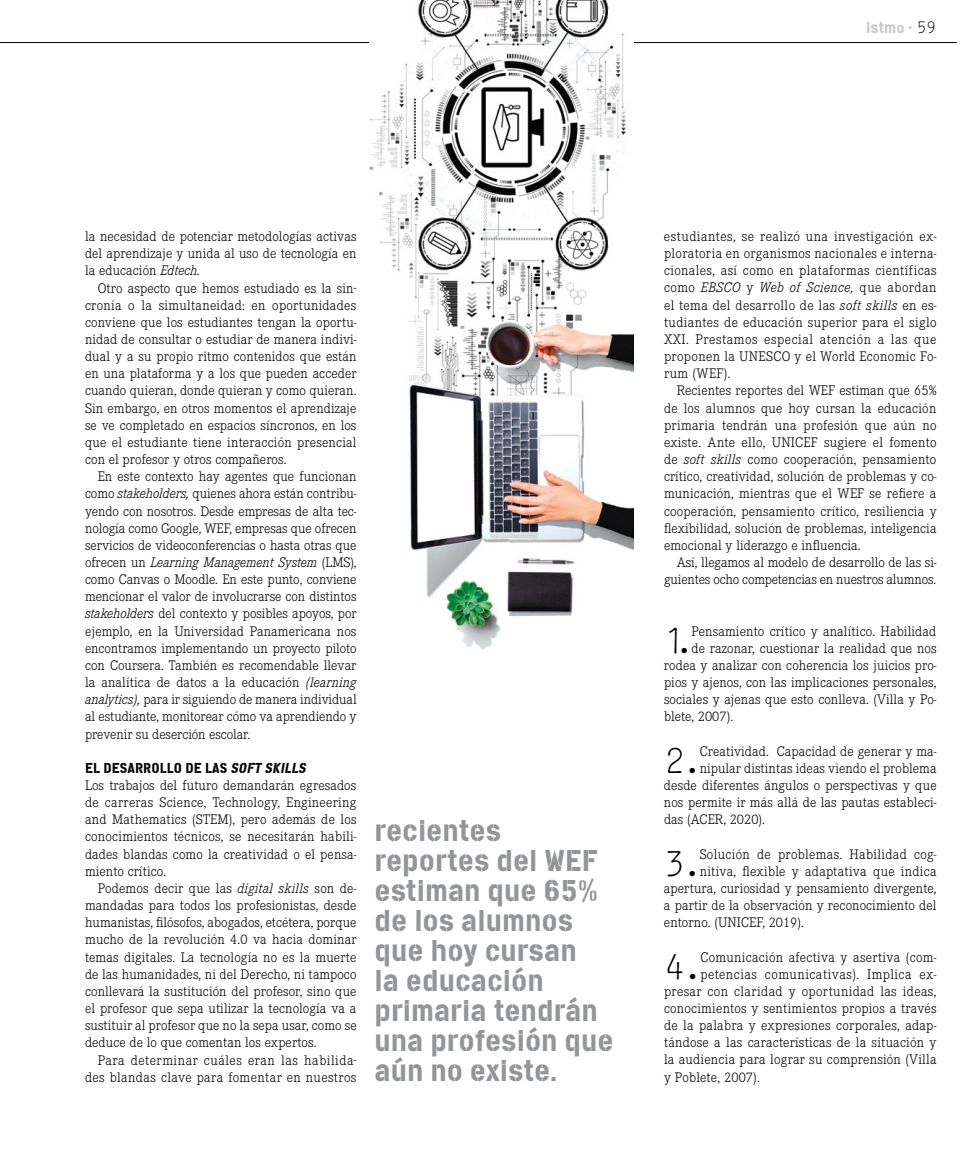
<style>
.page{position:relative;width:978px;height:1170px;background:#fff}
.page>*{position:absolute;margin:0;border:0;box-sizing:border-box;transform-origin:0 0}
.t1{font:35.55px "Numbers Revenue";color:#000}
.t2{font:30px/30px "Cargo";color:#939598}
.t3{font:15.75px "Cargo";color:#c7c8ca}
.t4{font:300 14.4px/17.1px "Corporate E";letter-spacing:.005em;color:#000;text-align:justify}
.t5{font:300 14.4px/17.1px "Corporate E";letter-spacing:.025em;color:#000;text-align:right}
.t6{font:300 14.4px "Corporate E";letter-spacing:.035em;color:#000}
.t7{font:14.4px "Cargo";letter-spacing:.005em;color:#000}
.s1{font-size:15px}
.s2{font-family:"Zimmer";font-weight:500}
.s3{font-family:"Numbers Revenue";font-size:16.5px;color:#000}
.s4{font-style:italic}
</style>
<div class="page">
<hr style="left:0;top:42px;width:957px;height:1px;background:#000">
<img style="left:369px;top:0;width:264px;height:650px">
<p class="t3" style="left:866px;top:18px;width:72px">istm<span class="s1">o</span> <span class="s2">•</span> <span class="s3">59</span></p>
<p class="t4" style="left:85px;top:227px;width:273px">la necesidad de potenciar metodologías activas del aprendizaje y unida al uso de tecnología en la educación <span class="s4">Edtech.</span></p>
<p class="t4" style="left:85px;top:278px;width:273px;text-indent:13px">Otro aspecto que hemos estudiado es la sin&shy;cronía o la simultaneidad: en oportunidades conviene que los estudiantes tengan la oportu&shy;nidad de consultar o estudiar de manera indivi&shy;dual y a su propio ritmo contenidos que están en una plataforma y a los que pueden acceder cuando quieran, donde quieran y como quieran.<br>Sin embargo, en otros momentos el aprendizaje se ve completado en espacios síncronos, en los que el estudiante tiene interacción presencial con el profesor y otros compañeros.</p>
<p class="t4" style="left:85px;top:467px;width:273px;text-indent:13px">En este contexto hay agentes que funcionan como <span class="s4">stakeholders,</span> quienes ahora están contribu&shy;yendo con nosotros. Desde empresas de alta tec&shy;nología como Google, WEF, empresas que ofrecen servicios de videoconferencias o hasta otras que ofrecen un <span class="s4">Learning Management System</span> (LMS), como Canvas o Moodle. En este punto, conviene mencionar el valor de involucrarse con distintos <span class="s4">stakeholders</span> del contexto y posibles apoyos, por ejemplo, en la Universidad Panamericana nos encontramos implementando un proyecto piloto con Coursera. También es recomendable llevar la analítica de datos a la educación <span class="s4">(learning analytics),</span> para ir siguiendo de manera individual al estudiante, monitorear cómo va aprendiendo y prevenir su deserción escolar.</p>
<p class="t7" style="left:85px;top:758px;width:226px">EL DESARROLLO DE LAS <span class="s4">SOFT SKILLS</span></p>
<p class="t4" style="left:85px;top:776px;width:273px">Los trabajos del futuro demandarán egresados de carreras Science, Technology, Engineering and Mathematics (STEM), pero además de los conocimientos técnicos, se necesitarán habili&shy;dades blandas como la creatividad o el pensa&shy;miento crítico.</p>
<p class="t4" style="left:85px;top:879px;width:273px;text-indent:13px">Podemos decir que las <span class="s4">digital skills</span> son de&shy;mandadas para todos los profesionistas, desde humanistas, filósofos, abogados, etcétera, porque mucho de la revolución 4.0 va hacia dominar temas digitales. La tecnología no es la muerte de las humanidades, ni del Derecho, ni tampoco conllevará la sustitución del profesor, sino que el profesor que sepa utilizar la tecnología va a sustituir al profesor que no la sepa usar, como se deduce de lo que comentan los expertos.</p>
<p class="t5" style="left:85px;top:1050px;width:273px">Para determinar cuáles eran las habilida&shy;des blandas clave para fomentar en nuestros</p>
<h2 class="t2" style="left:375px;top:815px;width:241px">recientes reportes del WEF estiman que 65% de los alumnos que hoy cursan<br>la educación primaria tendrán una profesión que aún no existe.</h2>
<p class="t4" style="left:664px;top:227px;width:274px">estudiantes, se realizó una investigación ex&shy;ploratoria en organismos nacionales e interna&shy;cionales, así como en plataformas científicas como <span class="s4">EBSCO</span> y <span class="s4">Web of Science,</span> que abordan el tema del desarrollo de las <span class="s4">soft skills</span> en es&shy;tudiantes de educación superior para el siglo XXI. Prestamos especial atención a las que proponen la UNESCO y el World Economic Fo&shy;rum (WEF).</p>
<p class="t4" style="left:664px;top:381px;width:274px;text-indent:13px">Recientes reportes del WEF estiman que 65% de los alumnos que hoy cursan la educación primaria tendrán una profesión que aún no existe. Ante ello, UNICEF sugiere el fomento de <span class="s4">soft skills</span> como cooperación, pensamiento crítico, creatividad, solución de problemas y co&shy;municación, mientras que el WEF se refiere a cooperación, pensamiento crítico, resiliencia y flexibilidad, solución de problemas, inteligencia emocional y liderazgo e influencia.</p>
<p class="t4" style="left:664px;top:553px;width:274px;text-align:right">Así, llegamos al modelo de desarrollo de las si&shy;guientes ocho competencias en nuestros alumnos.</p>
<h1 class="t1" style="left:664px;top:624px;width:33px">1.</h1>
<p class="t4" style="left:691px;top:621px;width:246px">Pensamiento crítico y analítico. Habilidad</p>
<p class="t4" style="left:691px;top:638px;width:247px">de razonar, cuestionar la realidad que nos</p>
<p class="t4" style="left:664px;top:656px;width:274px">rodea y analizar con coherencia los juicios pro-</p>
<p class="t4" style="left:664px;top:673px;width:274px">pios y ajenos, con las implicaciones personales,</p>
<p class="t4" style="left:664px;top:690px;width:274px">sociales y ajenas que esto conlleva. (Villa y Po-</p>
<p class="t4" style="left:664px;top:707px;width:71px">blete, 2007).</p>
<h1 class="t1" style="left:664px;top:744px;width:41px">2.</h1>
<p class="t4" style="left:700px;top:741px;width:238px">Creatividad. Capacidad de generar y ma-</p>
<p class="t4" style="left:700px;top:758px;width:238px">nipular distintas ideas viendo el problema</p>
<p class="t4" style="left:664px;top:776px;width:274px">desde diferentes ángulos o perspectivas y que</p>
<p class="t4" style="left:664px;top:793px;width:274px">nos permite ir más allá de las pautas estableci-</p>
<p class="t4" style="left:664px;top:810px;width:102px">das (ACER, 2020).</p>
<h1 class="t1" style="left:664px;top:846px;width:41px">3.</h1>
<p class="t4" style="left:700px;top:844px;width:238px">Solución de problemas. Habilidad cog-</p>
<p class="t4" style="left:700px;top:861px;width:238px">nitiva, flexible y adaptativa que indica</p>
<p class="t4" style="left:664px;top:879px;width:274px">apertura, curiosidad y pensamiento divergente,</p>
<p class="t4" style="left:664px;top:896px;width:274px">a partir de la observación y reconocimiento del</p>
<p class="t4" style="left:664px;top:913px;width:141px">entorno. (UNICEF, 2019).</p>
<h1 class="t1" style="left:664px;top:949px;width:41px">4.</h1>
<p class="t4" style="left:700px;top:947px;width:238px">Comunicación afectiva y asertiva (com-</p>
<p class="t6" style="left:700px;top:964px;width:238px">petencias comunicativas). Implica ex-</p>
<p class="t5" style="left:664px;top:981px;width:274px">presar con claridad y oportunidad las ideas,</p>
<p class="t4" style="left:664px;top:999px;width:274px">conocimientos y sentimientos propios a través</p>
<p class="t4" style="left:664px;top:1016px;width:274px">de la palabra y expresiones corporales, adap-</p>
<p class="t4" style="left:664px;top:1033px;width:274px">tándose a las características de la situación y</p>
<p class="t4" style="left:664px;top:1050px;width:274px">la audiencia para lograr su comprensión (Villa</p>
<p class="t4" style="left:664px;top:1067px;width:97px">y Poblete, 2007).</p>
</div>
